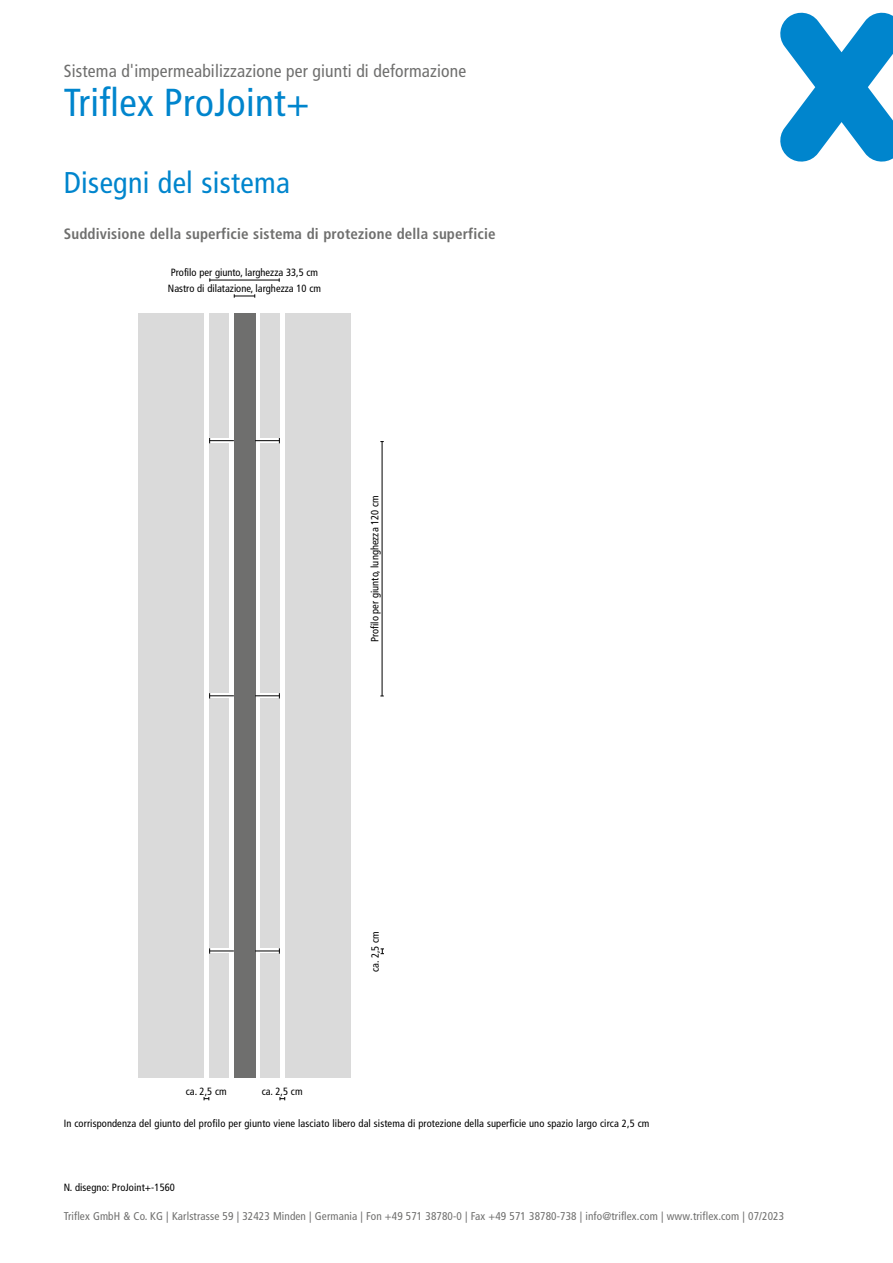
<style>
.page{position:relative;width:893px;height:1263px;background:#fff}
.page>*{position:absolute;margin:0;border:0;box-sizing:border-box;transform-origin:0 0}
.t1{font:condensed 39px "Frutiger LT Pro";letter-spacing:.01em;color:#0085cd}
.t2{font:condensed 30px "Frutiger LT Pro";letter-spacing:.01em;color:#0085cd}
.t3{font:condensed 17.55px "Frutiger LT Pro";letter-spacing:.01em;color:#6f6f6e}
.t4{font:700 condensed 15px "Frutiger LT Pro";letter-spacing:.01em;color:#6f6f6e}
.t5{font:condensed 11.25px "Frutiger LT Pro";letter-spacing:.01em;color:#6f6f6e}
.t6{font:condensed 10.5px "Frutiger LT Pro";letter-spacing:.01em;color:#000}
</style>
<div class="page">
<svg style="left:780px;top:13px;width:113px;height:149px"></svg>
<div style="left:260px;top:314px;width:20px;height:124px;background:#dadada"></div>
<div style="left:285px;top:314px;width:66px;height:764px;background:#dadada"></div>
<div style="left:234px;top:314px;width:21px;height:764px;background:#6f6f6e"></div>
<div style="left:260px;top:443px;width:20px;height:250px;background:#dadada"></div>
<div style="left:260px;top:698px;width:20px;height:250px;background:#dadada"></div>
<div style="left:260px;top:954px;width:20px;height:124px;background:#dadada"></div>
<div style="left:209px;top:314px;width:20px;height:124px;background:#dadada"></div>
<div style="left:209px;top:443px;width:20px;height:250px;background:#dadada"></div>
<div style="left:209px;top:698px;width:20px;height:250px;background:#dadada"></div>
<div style="left:209px;top:954px;width:20px;height:124px;background:#dadada"></div>
<div style="left:138px;top:314px;width:66px;height:764px;background:#dadada"></div>
<svg style="left:255px;top:438px;width:25px;height:5px"></svg>
<svg style="left:255px;top:693px;width:25px;height:5px"></svg>
<svg style="left:255px;top:948px;width:25px;height:6px"></svg>
<svg style="left:209px;top:948px;width:25px;height:6px"></svg>
<svg style="left:209px;top:693px;width:25px;height:5px"></svg>
<svg style="left:209px;top:438px;width:25px;height:5px"></svg>
<svg style="left:234px;top:294px;width:21px;height:4px"></svg>
<hr style="left:210px;top:280px;width:69px;height:1px;background:#000">
<hr style="left:382px;top:442px;width:1px;height:254px;background:#000">
<svg style="left:204px;top:1097px;width:5px;height:3px"></svg>
<svg style="left:280px;top:1097px;width:5px;height:3px"></svg>
<svg style="left:381px;top:948px;width:3px;height:6px"></svg>
<h3 class="t3" style="left:64px;top:61px;width:404px">Sistema d'impermeabilizzazione per giunti di deformazione</h3>
<h1 class="t1" style="left:64px;top:80px;width:247px">Triflex ProJoint+</h1>
<h2 class="t2" style="left:64px;top:165px;width:228px">Disegni del sistema</h2>
<h3 class="t4" style="left:64px;top:224px;width:433px">Suddivisione della superficie sistema di protezione della superficie</h3>
<p class="t6" style="left:171px;top:267px;width:149px">Profilo per giunto, larghezza 33,5 cm</p>
<p class="t6" style="left:168px;top:283px;width:155px">Nastro di dilatazione, larghezza 10 cm</p>
<p class="t6" style="left:369px;top:642px;width:148px;rotate:-90deg">Profilo per giunto, lunghezza 120 cm</p>
<p class="t6" style="left:186px;top:1085px;width:42px">ca. 2,5 cm</p>
<p class="t6" style="left:262px;top:1085px;width:42px">ca. 2,5 cm</p>
<p class="t6" style="left:369px;top:972px;width:42px;rotate:-90deg">ca. 2,5 cm</p>
<p class="t6" style="left:64px;top:1117px;width:587px">In corrispondenza del giunto del profilo per giunto viene lasciato libero dal sistema di protezione della superficie uno spazio largo circa 2,5 cm</p>
<p class="t6" style="left:64px;top:1181px;width:113px">N. disegno: ProJoint+-1560</p>
<p class="t5" style="left:64px;top:1210px;width:722px">Triflex GmbH &amp; Co. KG | Karlstrasse 59 | 32423 Minden | Germania | Fon +49 571 38780-0 | Fax +49 571 38780-738 | info@triflex.com | www.triflex.com | 07/2023</p>
</div>
